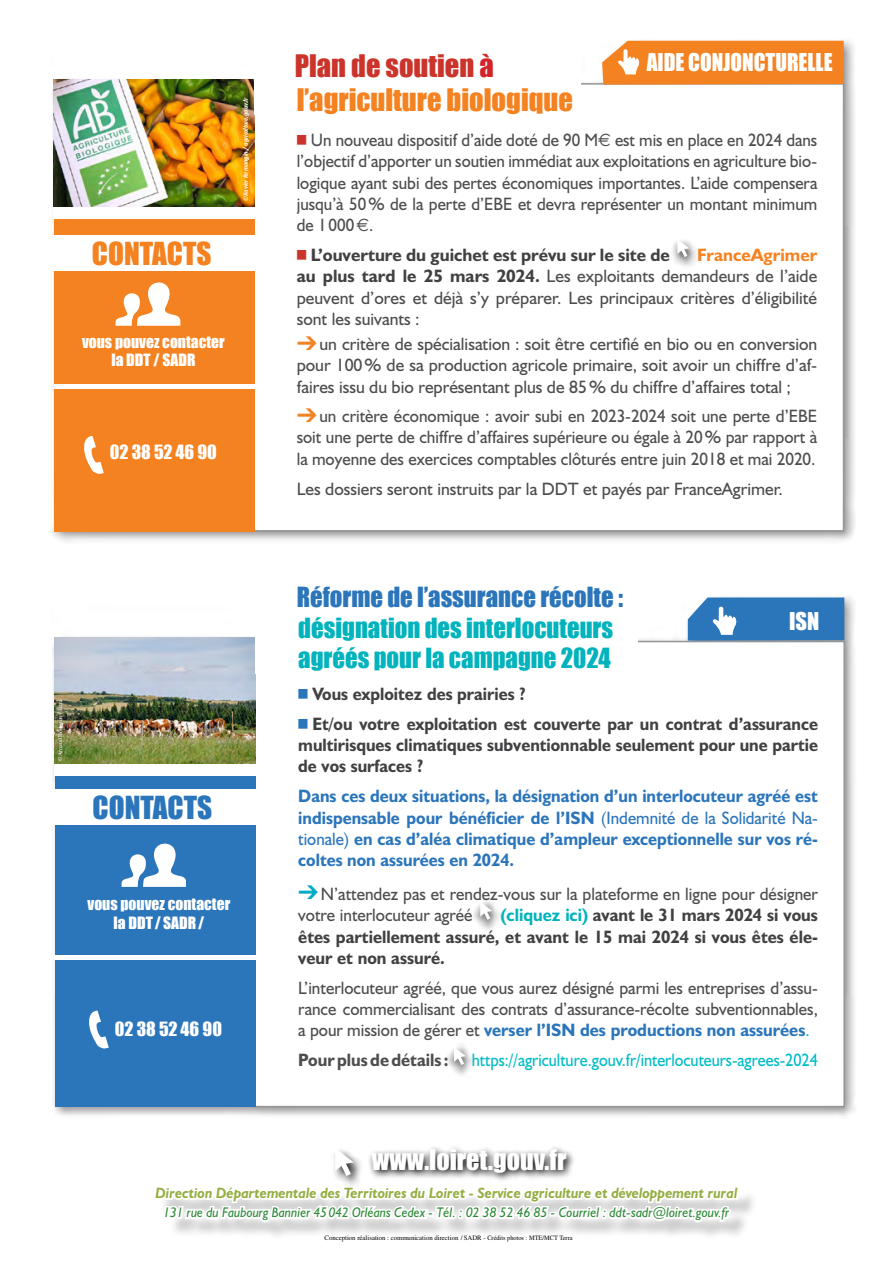
<style>
.page{position:relative;width:893px;height:1263px;background:#fff}
.page>*{position:absolute;margin:0;border:0;box-sizing:border-box;transform-origin:0 0}
.t1{font:29.1px "Impact";color:#2b75bb}
.t2{font:29.1px "Impact";color:#f58220}
.t3{font:28.5px "Impact";color:#f58220}
.t4{font:28.5px "Impact";color:#cb342b}
.t5{font:26.1px "Impact";color:#fff}
.t6{font:25.5px/30.6px "Impact";color:#00b3bd}
.t7{font:25.5px "Impact";color:#2b75bb}
.t8{font:22.5px "Impact";color:#fff;scale:.95 1}
.t9{font:22.5px "Impact";color:#fff}
.t10{font:18px/21.3px "Humanist 521 BT";color:#4d4d4f;text-align:justify;scale:.95 1}
.t11{font:18px/21.3px "Humanist 521 BT";color:#4d4d4f;text-align:justify}
.t12{font:18px/21.3px "Humanist 521 BT";color:#4d4d4f;text-align:justify;scale:.94 1}
.t13{font:700 18px/21.3px "Humanist 521 BT";color:#2b75bb;text-align:justify;scale:.94 1}
.t14{font:700 18px/29.8px "Humanist 521 BT";color:#414042;scale:.94 1}
.t15{font:700 18px/21.3px "Humanist 521 BT";color:#414042;text-align:justify;scale:.95 1}
.t16{font:18px "Humanist 521 BT";color:#00bcc5;scale:.9 1}
.t17{font:700 18px "Humanist 521 BT";color:#414042}
.t18{font:18px "Impact";color:#fff}
.t19{font:700 18px "Humanist 521 BT";color:#4d4d4f;scale:.95 1}
.t20{font:15.6px/18.8px "Impact";color:#fff;text-align:center}
.t21{font:italic 700 15px "Humanist 521 BT";color:#94ae42;scale:.94 1}
.t22{font:italic 14.1px "Humanist 521 BT";color:#2f8a39;scale:.94 1}
.t23{font:6.75px "Times";color:#000}
.t24{font:italic 700 6px "Dax OT";color:#fff;scale:.96 1}
.t25{font:6px "Times";color:#fff;scale:.96 1}
.s1{color:#d2232a}
.s2{font-family:"Euro Sans"}
.s3{font-weight:700;color:#f58220}
.s4{font-weight:700;color:#414042}
.s5{font-weight:400}
.s6{color:#00b3bd}
.s7{font-weight:700;color:#2b75bb}
.s8{color:#00bcc5}
.s9{font-size:6.6px}
</style>
<div class="page">
<div style="left:159px;top:1190px;width:599px;height:52px;background:#000;opacity:.2"></div>
<svg style="left:159px;top:1150px;width:582px;height:92px"></svg>
<svg style="left:367px;top:1147px;width:209px;height:35px"></svg>
<div style="left:51px;top:594px;width:806px;height:525px;background:#000;opacity:.4"></div>
<div style="left:253px;top:641px;width:591px;height:465px;background:#fff"></div>
<svg style="left:473px;top:900px;width:27px;height:30px"></svg>
<svg style="left:480px;top:902px;width:12px;height:18px"></svg>
<svg style="left:447px;top:1045px;width:26px;height:30px"></svg>
<svg style="left:454px;top:1047px;width:12px;height:18px"></svg>
<div style="left:55px;top:751px;width:200px;height:355px;background:#2b75bb"></div>
<img style="left:54px;top:637px;width:202px;height:128px">
<svg style="left:688px;top:597px;width:156px;height:44px"></svg>
<div style="left:256px;top:573px;width:382px;height:100px;background:#fff"></div>
<div style="left:54px;top:765px;width:202px;height:11px;background:#fff"></div>
<div style="left:46px;top:789px;width:217px;height:35px;background:#fff"></div>
<svg style="left:89px;top:1010px;width:20px;height:39px"></svg>
<svg style="left:122px;top:843px;width:64px;height:44px"></svg>
<hr style="left:54px;top:955px;width:202px;height:4px;background:#fff">
<div style="left:50px;top:37px;width:806px;height:507px;background:#000;opacity:.4"></div>
<div style="left:252px;top:84px;width:591px;height:447px;background:#fff"></div>
<svg style="left:672px;top:241px;width:25px;height:25px"></svg>
<svg style="left:677px;top:240px;width:12px;height:17px"></svg>
<div style="left:54px;top:202px;width:201px;height:329px;background:#f58220"></div>
<img style="left:54px;top:80px;width:200px;height:127px">
<svg style="left:602px;top:41px;width:242px;height:44px"></svg>
<div style="left:254px;top:41px;width:327px;height:74px;background:#fff"></div>
<svg style="left:286px;top:37px;width:197px;height:4px"></svg>
<div style="left:53px;top:207px;width:202px;height:11px;background:#fff"></div>
<div style="left:45px;top:235px;width:217px;height:35px;background:#fff"></div>
<svg style="left:116px;top:282px;width:64px;height:44px"></svg>
<div style="left:54px;top:384px;width:202px;height:5px;background:#fff"></div>
<svg style="left:84px;top:436px;width:20px;height:38px"></svg>
<h1 class="t2" style="left:92px;top:231px;width:120px">Contacts</h1>
<p class="t24" style="left:242px;top:200px;width:109px;rotate:-90deg">©Xavier Remongin / agriculture.gouv.fr</p>
<p class="t20" style="left:82px;top:332px;width:144px">vous pouvez contacter la DDT / SADR</p>
<p class="t18" style="left:110px;top:438px;width:109px">02 38 52 46 90</p>
<h2 class="t4" style="left:295px;top:43px;width:201px">Plan de soutien <span class="s1">à</span></h2>
<p class="t8" style="left:647px;top:45px;width:197px">Aide conjoncturelle</p>
<h2 class="t3" style="left:297px;top:78px;width:278px">l’agriculture biologique</h2>
<p class="t12" style="left:297px;top:129px;width:555px;text-indent:14px">Un nouveau dispositif d’aide doté de 90 M<span class="s2">€</span> est mis en place en 2024 dans l’objectif d’apporter un soutien immédiat aux exploitations en agriculture bio&shy;logique ayant subi des pertes économiques importantes. L’aide compensera jusqu’à 50% de la perte d’EBE et devra représenter un montant minimum de 1000<span class="s2">€</span>.</p>
<p class="t17" style="left:311px;top:244px;width:361px">L’ouverture du guichet est prévu sur le site de</p>
<p class="t11" style="left:297px;top:244px;width:522px;text-indent:401px"><span class="s3">FranceAgrimer </span><span class="s4">au plus tard le 25 mars 2024.</span> Les exploitants demandeurs de l’aide peuvent d’ores et déjà s’y préparer. Les principaux critères d’éligibilité sont les suivants :</p>
<p class="t11" style="left:297px;top:333px;width:522px;text-indent:23px">un critère de spécialisation : soit être certifié en bio ou en conversion pour 100% de sa production agricole primaire, soit avoir un chiffre d’af&shy;faires issu du bio représentant plus de 85% du chiffre d’affaires total ;</p>
<p class="t10" style="left:297px;top:405px;width:549px;text-indent:23px">un critère économique : avoir subi en 2023-2024 soit une perte d’EBE soit une perte de chiffre d’affaires supérieure ou égale à 20% par rapport à la moyenne des exercices comptables clôturés entre juin 2018 et mai 2020.</p>
<p class="t11" style="left:297px;top:477px;width:488px">Les dossiers seront instruits par la DDT et payés par FranceAgrimer.</p>
<p class="t25" style="left:57px;top:761px;width:66px;rotate:-90deg">© Arnaud Bouissou / Terra</p>
<h1 class="t1" style="left:93px;top:785px;width:120px">Contacts</h1>
<p class="t20" style="left:88px;top:894px;width:144px">vous pouvez contacter la DDT /SADR /</p>
<p class="t18" style="left:115px;top:1015px;width:109px">02 38 52 46 90</p>
<h3 class="t7" style="left:297px;top:577px;width:328px">Réforme de l’assurance récolte :</h3>
<h3 class="t6" style="left:298px;top:612px;width:316px">désignation des interlocuteurs agréés pour la campagne 2024</h3>
<p class="t9" style="left:789px;top:603px;width:30px">ISN</p>
<p class="t14" style="left:312px;top:679px;width:539px">Vous exploitez des prairies ?<br>Et/ou votre exploitation est couverte par un contrat d’assurance</p>
<p class="t14" style="left:298px;top:734px;width:554px;line-height:21.3px">multirisques climatiques subventionnable seulement pour une partie de vos surfaces ?</p>
<p class="t13" style="left:298px;top:785px;width:554px">Dans ces deux situations, la désignation d’un interlocuteur agréé est indispensable pour bénéficier de l’ISN <span class="s5">(Indemnité de la Solidarité Na&shy;tionale)</span> en cas d’aléa climatique d’ampleur exceptionnelle sur vos ré&shy;coltes non assurées en 2024.</p>
<p class="t10" style="left:298px;top:883px;width:548px;text-indent:23px">N’attendez pas et rendez-vous sur la plateforme en ligne pour désigner votre interlocuteur agréé</p>
<p class="t15" style="left:298px;top:904px;width:548px;text-indent:202px"><span class="s6">(cliquez ici)</span> avant le 31 mars 2024 si vous êtes partiellement assuré, et avant le 15 mai 2024 si vous êtes éle&shy;veur et non assuré.</p>
<p class="t10" style="left:298px;top:976px;width:548px">L’interlocuteur agréé, que vous aurez désigné parmi les entreprises d’assu&shy;rance commercialisant des contrats d’assurance-récolte subventionnables, a pour mission de gérer et <span class="s7">verser l’ISN des productions non assurées</span><span class="s8">.</span></p>
<p class="t19" style="left:298px;top:1049px;width:160px">Pour plus de détails :</p>
<p class="t16" style="left:472px;top:1049px;width:386px">https://agriculture.gouv.fr/interlocuteurs-agrees-2024</p>
<h3 class="t5" style="left:372px;top:1140px;width:196px">www.loiret.gouv.fr</h3>
<p class="t21" style="left:156px;top:1183px;width:620px">Direction Départementale des Territoires du Loiret - Service agriculture et développement rural</p>
<p class="t22" style="left:164px;top:1204px;width:603px">131 rue du Faubourg Bannier 45042 Orléans Cedex - Tél. : 02 38 52 46 85 - Courriel : ddt-sadr@loiret.gouv.fr</p>
<p class="t23" style="left:325px;top:1234px;width:250px">Conception réalisation : communication direction /SADR - <span class="s9">Crédits photos : MTE/MCT Terra</span></p>
</div>
